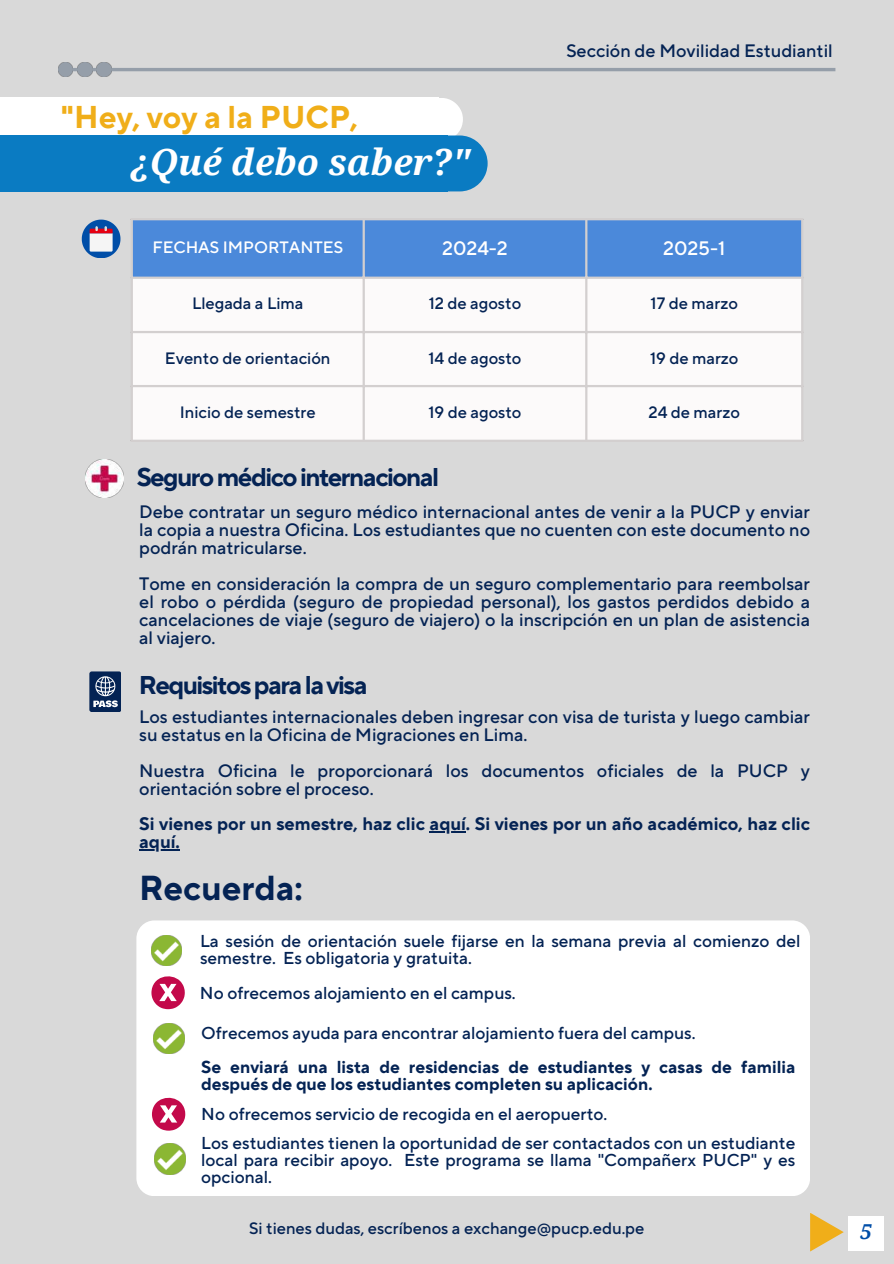
<style>
.page{position:relative;width:894px;height:1264px;background:#fff}
.page>*{position:absolute;margin:0;border:0;box-sizing:border-box;transform-origin:0 0}
.t1{font:italic 700 36px "Noto Serif";color:#fff}
.t2{font:700 34.5px "TT Norms Pro";color:#042354}
.t3{font:700 31.35px "TT Norms Pro";color:#f0ae19}
.t4{font:700 25.65px "TT Norms Pro";letter-spacing:-.06em;color:#042354}
.t5{font:italic 700 20.55px "Noto Serif";color:#004ea8}
.t6{font:500 19.5px "TT Norms Pro";color:#fff}
.t7{font:500 18px/18px "TT Norms Pro";color:#042354}
.t8{font:700 18px/18px "TT Norms Pro";color:#042354}
.t9{font:500 17.25px/16.8px "TT Norms Pro";color:#042354}
.t10{font:700 17.25px/17px "TT Norms Pro";color:#042354}
.t11{font:500 16.5px "TT Norms Pro";color:#042354}
.t12{font:500 16.5px "TT Norms Pro";color:#fff}
</style>
<div class="page">
<div style="left:0;top:0;width:893px;height:1263px;background:#d9d9d9"></div>
<div style="left:133px;top:220px;width:667px;height:56px;background:#4b89da"></div>
<div style="left:133px;top:279px;width:667px;height:160px;background:#fcfafa"></div>
<hr style="left:131px;top:220px;width:2px;height:219px;background:#d3cfcf">
<hr style="left:362px;top:220px;width:3px;height:219px;background:#d3cfcf">
<hr style="left:585px;top:220px;width:2px;height:219px;background:#d3cfcf">
<hr style="left:800px;top:220px;width:3px;height:219px;background:#d3cfcf">
<hr style="left:131px;top:218px;width:672px;height:2px;background:#d3cfcf">
<hr style="left:131px;top:276px;width:672px;height:3px;background:#d3cfcf">
<hr style="left:131px;top:331px;width:672px;height:2px;background:#d3cfcf">
<hr style="left:131px;top:385px;width:672px;height:2px;background:#d3cfcf">
<hr style="left:131px;top:439px;width:672px;height:3px;background:#d3cfcf">
<div style="left:0;top:98px;width:438px;height:56px;background:#fff"></div>
<div style="left:0;top:135px;width:448px;height:56px;background:#0a7bc2"></div>
<svg style="left:438px;top:98px;width:49px;height:93px"></svg>
<div style="left:847px;top:1216px;width:36px;height:34px;background:#fff"></div>
<img style="left:85px;top:459px;width:38px;height:38px">
<svg style="left:810px;top:1213px;width:33px;height:38px"></svg>
<hr style="left:58px;top:68px;width:777px;height:3px;background:#959ea9">
<img style="left:58px;top:62px;width:15px;height:15px">
<img style="left:78px;top:62px;width:14px;height:15px">
<img style="left:97px;top:62px;width:14px;height:15px">
<div style="left:89px;top:671px;width:32px;height:41px;background:#042354;border-radius:2px"></div>
<svg style="left:93px;top:676px;width:25px;height:31px"></svg>
<div style="left:136px;top:920px;width:673px;height:276px;background:#fff;border-radius:18px"></div>
<svg style="left:151px;top:976px;width:34px;height:33px"></svg>
<svg style="left:152px;top:1097px;width:33px;height:33px"></svg>
<img style="left:151px;top:935px;width:31px;height:30px">
<hr style="left:429px;top:831px;width:37px;height:1px;background:#042354">
<hr style="left:139px;top:849px;width:36px;height:1px;background:#042354">
<img style="left:154px;top:1023px;width:30px;height:30px">
<img style="left:155px;top:1143px;width:30px;height:31px">
<svg style="left:82px;top:219px;width:38px;height:39px"></svg>
<h3 class="t3" style="left:61px;top:98px;width:298px">"Hey, voy a la PUCP,</h3>
<h1 class="t1" style="left:131px;top:137px;width:341px">¿Qué debo saber?"</h1>
<p class="t7" style="left:566px;top:42px;width:268px">Sección de Movilidad Estudiantil</p>
<p class="t12" style="left:152px;top:237px;width:192px">FECHAS IMPORTANTES</p>
<p class="t6" style="left:442px;top:237px;width:67px">2024-2</p>
<p class="t6" style="left:663px;top:237px;width:63px">2025-1</p>
<p class="t11" style="left:192px;top:293px;width:113px">Llegada a Lima</p>
<p class="t11" style="left:428px;top:293px;width:94px">12 de agosto</p>
<p class="t11" style="left:650px;top:293px;width:89px">17 de marzo</p>
<p class="t11" style="left:165px;top:348px;width:167px">Evento de orientación</p>
<p class="t11" style="left:428px;top:348px;width:94px">14 de agosto</p>
<p class="t11" style="left:650px;top:348px;width:90px">19 de marzo</p>
<p class="t11" style="left:180px;top:402px;width:138px">Inicio de semestre</p>
<p class="t11" style="left:428px;top:402px;width:94px">19 de agosto</p>
<p class="t11" style="left:648px;top:402px;width:93px">24 de marzo</p>
<h3 class="t4" style="left:137px;top:461px;width:304px">Seguromédicointernacional</h3>
<p class="t7" style="left:139px;top:502px;width:672px;text-align:justify">Debe contratar un seguro médico internacional antes de venir a la PUCP y enviar la copia a nuestra Oficina. Los estudiantes que no cuenten con este documento no podrán matricularse.</p>
<p class="t7" style="left:139px;top:574px;width:672px;text-align:justify">Tome en consideración la compra de un seguro complementario para reembolsar el robo o pérdida (seguro de propiedad personal), los gastos perdidos debido a cancelaciones de viaje (seguro de viajero) o la inscripción en un plan de asistencia al viajero.</p>
<h3 class="t4" style="left:139px;top:669px;width:230px">Requisitosparalavisa</h3>
<p class="t7" style="left:139px;top:707px;width:672px">Los estudiantes internacionales deben ingresar con visa de turista y luego cambiar su estatus en la Oficina de Migraciones en Lima.</p>
<p class="t7" style="left:139px;top:761px;width:672px">Nuestra Oficina le proporcionará los documentos oficiales de la PUCP y orientación sobre el proceso.</p>
<p class="t8" style="left:139px;top:815px;width:672px">Si vienes por un semestre, haz clic aquí. Si vienes por un año académico, haz clic aquí.</p>
<h2 class="t2" style="left:139px;top:867px;width:165px">Recuerda:</h2>
<p class="t9" style="left:200px;top:932px;width:601px">La sesión de orientación suele fijarse en la semana previa al comienzo del semestre. Es obligatoria y gratuita.</p>
<p class="t9" style="left:200px;top:983px;width:317px">No ofrecemos alojamiento en el campus.</p>
<p class="t9" style="left:201px;top:1024px;width:495px">Ofrecemos ayuda para encontrar alojamiento fuera del campus.</p>
<p class="t10" style="left:201px;top:1058px;width:595px">Se enviará una lista de residencias de estudiantes y casas de familia después de que los estudiantes completen su aplicación.</p>
<p class="t9" style="left:201px;top:1098px;width:595px;line-height:29.2px">No ofrecemos servicio de recogida en el aeropuerto.<br>Los estudiantes tienen la oportunidad de ser contactados con un estudiante</p>
<p class="t9" style="left:201px;top:1151px;width:595px">local para recibir apoyo. Este programa se llama "Compañerx PUCP" y es opcional.</p>
<p class="t11" style="left:249px;top:1218px;width:396px">Si tienes dudas, escríbenos a exchange@pucp.edu.pe</p>
<p class="t5" style="left:859px;top:1217px;width:13px">5</p>
</div>
